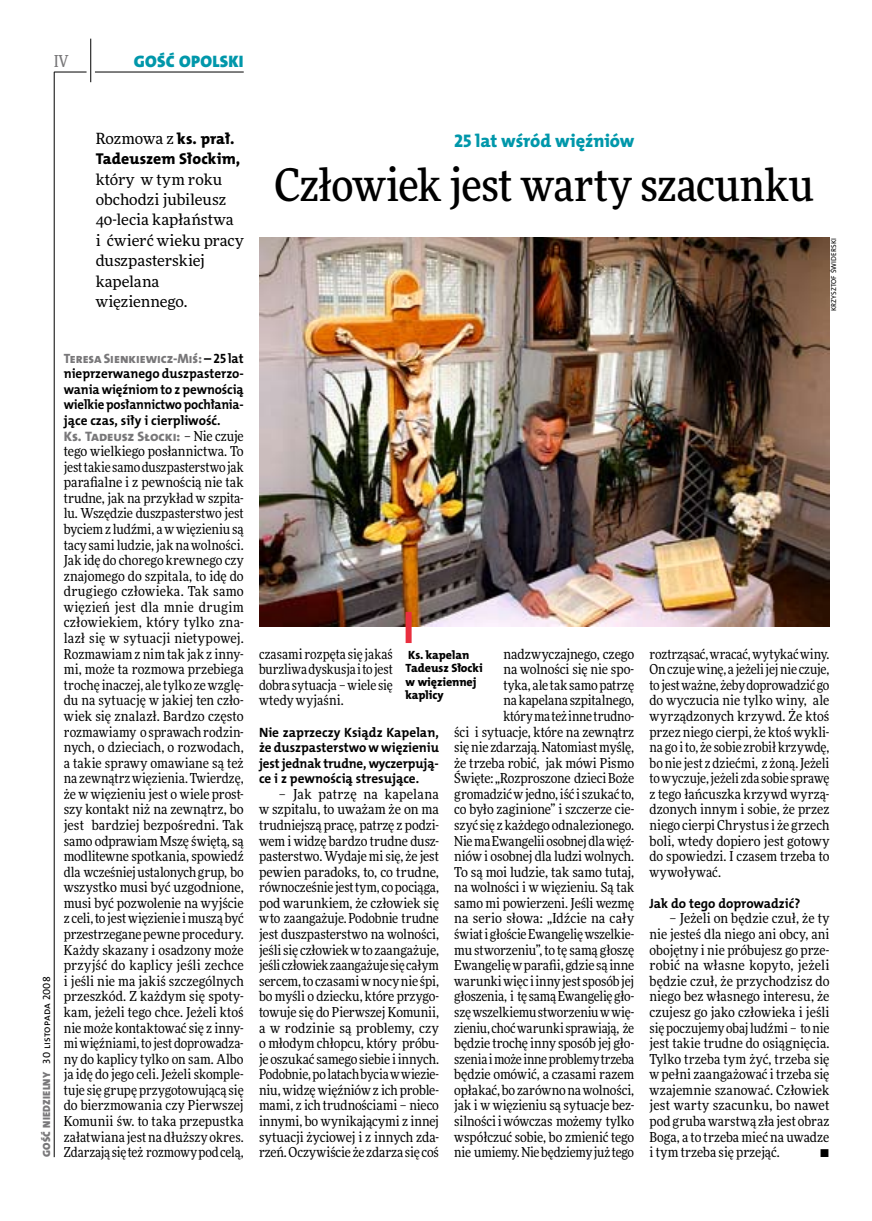
<style>
.page{position:relative;width:872px;height:1221px;background:#fff}
.page>*{position:absolute;margin:0;border:0;box-sizing:border-box;transform-origin:0 0}
.t1{font:500 45px "Freeday Narrow";letter-spacing:-.015em;color:#000}
.t2{font:18.3px "The Mix HP8 Ex Bld";letter-spacing:-.005em;color:#0097aa}
.t3{font:16.65px "The Mix HP9 Blk";letter-spacing:.02em;color:#0097aa}
.t4{font:500 16.5px "Freeday Narrow";color:#787779;scale:.9 1}
.t5{font:15.75px "The Mix HP8 Ex Bld";letter-spacing:.005em;color:#000}
.t6{font:15.45px/20.4px "Freeday News";color:#000}
.t7{font:13.8px/15.6px "Freeday Narrow News";letter-spacing:-.005em;color:#000;text-align:justify}
.t8{font:13.8px "The Mix HP8 Ex Bld";letter-spacing:-.01em;color:#787779}
.t9{font:13.5px/15.6px "The Mix HP7 Bld";letter-spacing:-.005em;color:#000;text-align:justify}
.t10{font:13.5px "The Mix HP8 Ex Bld";letter-spacing:-.005em;color:#787779}
.t11{font:12px/13.5px "The Mix HP8 Ex Bld";letter-spacing:-.005em;color:#000}
.t12{font:10.5px "The Mix HP5 Plain";letter-spacing:.015em;color:#000}
.t13{font:7.2px "The Mix HP5 Plain";letter-spacing:.01em;color:#000}
.s1{font-family:"The Mix HP8 Ex Bld";font-size:15.75px}
.s2{font-family:"The Mix HP9 Blk";color:#787779}
.s3{font-family:"The Mix HP7 Bld";color:#000}
.s4{font-family:"Freeday Narrow News";color:#000}
</style>
<div class="page">
<hr style="left:54px;top:72px;width:1px;height:1085px;background:#000">
<hr style="left:90px;top:39px;width:1px;height:43px;background:#000">
<hr style="left:54px;top:72px;width:33px;height:1px;background:#000">
<hr style="left:95px;top:72px;width:149px;height:1px;background:#000">
<img style="left:259px;top:238px;width:570px;height:389px">
<div style="left:405px;top:612px;width:6px;height:31px;background:#e92f3f"></div>
<p class="t4" style="left:54px;top:50px;width:17px">IV</p>
<p class="t3" style="left:134px;top:50px;width:111px">GOŚĆ OPOLSKI</p>
<p class="t6" style="left:96px;top:128px;width:140px">Rozmowa z <span class="s1">ks. prał.</span></p>
<p class="t5" style="left:96px;top:149px;width:146px">Tadeuszem Słockim,</p>
<p class="t6" style="left:96px;top:169px;width:149px">który w tym roku obchodzi jubileusz<br>40-lecia kapłaństwa<br>i ćwierć wieku pracy duszpasterskiej kapelana więziennego.</p>
<h2 class="t2" style="left:454px;top:129px;width:182px">25 lat wśród więźniów</h2>
<h1 class="t1" style="left:275px;top:157px;width:541px">Człowiek jest warty szacunku</h1>
<p class="t13" style="left:829px;top:311px;width:74px;rotate:-90deg">Krzysztof Świderski</p>
<p class="t12" style="left:40px;top:1156px;width:182px;rotate:-90deg"><span class="s2">GOŚĆ NIEDZIELNY</span> 30 listopada 2008</p>
<p class="t10" style="left:64px;top:349px;width:181px">Teresa Sienkiewicz-Miś: <span class="s3">– 25 lat</span></p>
<p class="t9" style="left:64px;top:366px;width:181px">nieprzerwanego duszpasterzo&shy;wania więźniom to z pewnością wielkie posłannictwo pochłania&shy;jące czas, siły i cierpliwość.</p>
<p class="t8" style="left:64px;top:427px;width:181px">Ks. Tadeusz Słocki: <span class="s4">– Nie czuje</span></p>
<p class="t7" style="left:64px;top:443px;width:181px">tego wielkiego posłannictwa. To jest takie samo duszpasterstwo jak parafialne i z pewnością nie tak trudne, jak na przykład w szpita&shy;lu. Wszędzie duszpasterstwo jest byciem z ludźmi, awwięzieniu są tacy sami ludzie, jak na wolności.<br>Jak idę do chorego krewnego czy znajomego do szpitala, to idę do drugiego człowieka. Tak samo więzień jest dla mnie drugim człowiekiem, który tylko zna&shy;lazł się w sytuacji nietypowej.<br>Rozmawiam z nim tak jak z inny&shy;mi, może ta rozmowa przebiega trochę inaczej, ale tylko ze wzglę&shy;du na sytuację w jakiej ten czło&shy;wiek się znalazł. Bardzo często rozmawiamy o sprawach rodzin&shy;nych, o dzieciach, o rozwodach, a takie sprawy omawiane są też na zewnątrz więzienia. Twierdzę, że w więzieniu jest o wiele prost&shy;szy kontakt niż na zewnątrz, bo jest bardziej bezpośredni. Tak samo odprawiam Mszę świętą, są modlitewne spotkania, spowiedź dla wcześniej ustalonych grup, bo wszystko musi być uzgodnione, musi być pozwolenie na wyjście z celi, to jest więzienie imuszą być przestrzegane pewne procedury.<br>Każdy skazany i osadzony może przyjść do kaplicy jeśli zechce i jeśli nie ma jakiś szczególnych przeszkód. Z każdym się spoty&shy;kam, jeżeli tego chce. Jeżeli ktoś nie może kontaktować się z inny&shy;mi więźniami, to jest doprowadza&shy;ny do kaplicy tylko on sam. Albo ja idę do jego celi. Jeżeli skomple&shy;tuje się grupę przygotowującą się do bierzmowania czy Pierwszej Komunii św. to taka przepustka załatwiana jest na dłuższy okres.<br>Zdarzają się też rozmowy pod celą,</p>
<p class="t7" style="left:259px;top:645px;width:135px">czasami rozpęta się jakaś burzliwa dyskusja ito jest dobra sytuacja – wiele się wtedy wyjaśni.</p>
<p class="t9" style="left:259px;top:724px;width:181px">Nie zaprzeczy Ksiądz Kapelan, że duszpasterstwo w więzieniu jest jednak trudne, wyczerpują&shy;ce i z pewnością stresujące.</p>
<p class="t7" style="left:259px;top:786px;width:181px;text-indent:20px">– Jak patrzę na kapelana w szpitalu, to uważam że on ma trudniejszą pracę, patrzę z podzi&shy;wem i widzę bardzo trudne dusz&shy;pasterstwo. Wydaje mi się, że jest pewien paradoks, to, co trudne, równocześnie jest tym, co pociąga, pod warunkiem, że człowiek się wto zaangażuje. Podobnie trudne jest duszpasterstwo na wolności, jeśli się człowiek wto zaangażuje, jeśli człowiek zaangażuje się całym sercem, to czasami wnocy nie śpi, bo myśli o dziecku, które przygo&shy;towuje się do Pierwszej Komunii, a w rodzinie są problemy, czy o młodym chłopcu, który próbu&shy;je oszukać samego siebie iinnych.<br>Podobnie, po latach bycia wwiezie&shy;niu, widzę więźniów z ich proble&shy;mami, z ich trudnościami – nieco innymi, bo wynikającymi z innej sytuacji życiowej i z innych zda&shy;rzeń. Oczywiście że zdarza się coś</p>
<p class="t7" style="left:454px;top:645px;width:181px;text-align:right">nadzwyczajnego, czego<br>na wolności się nie spo-<br>tyka, ale tak samo patrzę<br>na kapelana szpitalnego,<br>który ma też inne trudno-<br>ści i sytuacje, które na zewnątrz się nie zdarzają. Natomiast myślę, że trzeba robić, jak mówi Pismo<br>Święte: „Rozproszone dzieci Boże gromadzić wjedno, iść iszukać to, co było zaginione” i szczerze cie&shy;szyć się z każdego odnalezionego.<br>Nie ma Ewangelii osobnej dla więź&shy;niów i osobnej dla ludzi wolnych.<br>To są moi ludzie, tak samo tutaj, na wolności i w więzieniu. Są tak samo mi powierzeni. Jeśli wezmę na serio słowa: „Idźcie na cały świat igłoście Ewangelię wszelkie&shy;mu stworzeniu”, to tę samą głoszę<br>Ewangelię wparafii, gdzie są inne warunki więc iinny jest sposób jej głoszenia, i tę samą Ewangelię gło&shy;szę wszelkiemu stworzeniu wwię&shy;zieniu, choć warunki sprawiają, że będzie trochę inny sposób jej gło&shy;szenia imoże inne problemy trzeba będzie omówić, a czasami razem opłakać, bo zarówno na wolności, jak i w więzieniu są sytuacje bez&shy;silności iwówczas możemy tylko współczuć sobie, bo zmienić tego nie umiemy. Nie będziemy już tego</p>
<p class="t7" style="left:649px;top:645px;width:181px">roztrząsać, wracać, wytykać winy.<br>On czuje winę, a jeżeli jej nie czuje, to jest ważne, żeby doprowadzić go do wyczucia nie tylko winy, ale wyrządzonych krzywd. Że ktoś przez niego cierpi, że ktoś wykli&shy;na go ito, że sobie zrobił krzywdę, bo nie jest z dziećmi, z żoną. Jeżeli to wyczuje, jeżeli zda sobie sprawę z tego łańcuszka krzywd wyrzą&shy;dzonych innym i sobie, że przez niego cierpi Chrystus i że grzech boli, wtedy dopiero jest gotowy do spowiedzi. I czasem trzeba to wywoływać.</p>
<p class="t11" style="left:405px;top:648px;width:78px">Ks. kapelan<br>Tadeusz Słocki w więziennej kaplicy</p>
<p class="t9" style="left:649px;top:895px;width:152px">Jak do tego doprowadzić?</p>
<p class="t7" style="left:649px;top:910px;width:181px;text-indent:20px">– Jeżeli on będzie czuł, że ty nie jesteś dla niego ani obcy, ani obojętny i nie próbujesz go prze&shy;robić na własne kopyto, jeżeli będzie czuł, że przychodzisz do niego bez własnego interesu, że czujesz go jako człowieka i jeśli się poczujemy obaj ludźmi – to nie jest takie trudne do osiągnięcia.<br>Tylko trzeba tym żyć, trzeba się w pełni zaangażować i trzeba się wzajemnie szanować. Człowiek jest warty szacunku, bo nawet pod gruba warstwą zła jest obraz Boga, a to trzeba mieć na uwadze i tym trzeba się przejąć.</p>
<p class="t7" style="left:819px;top:1144px;width:11px">•</p>
</div>
